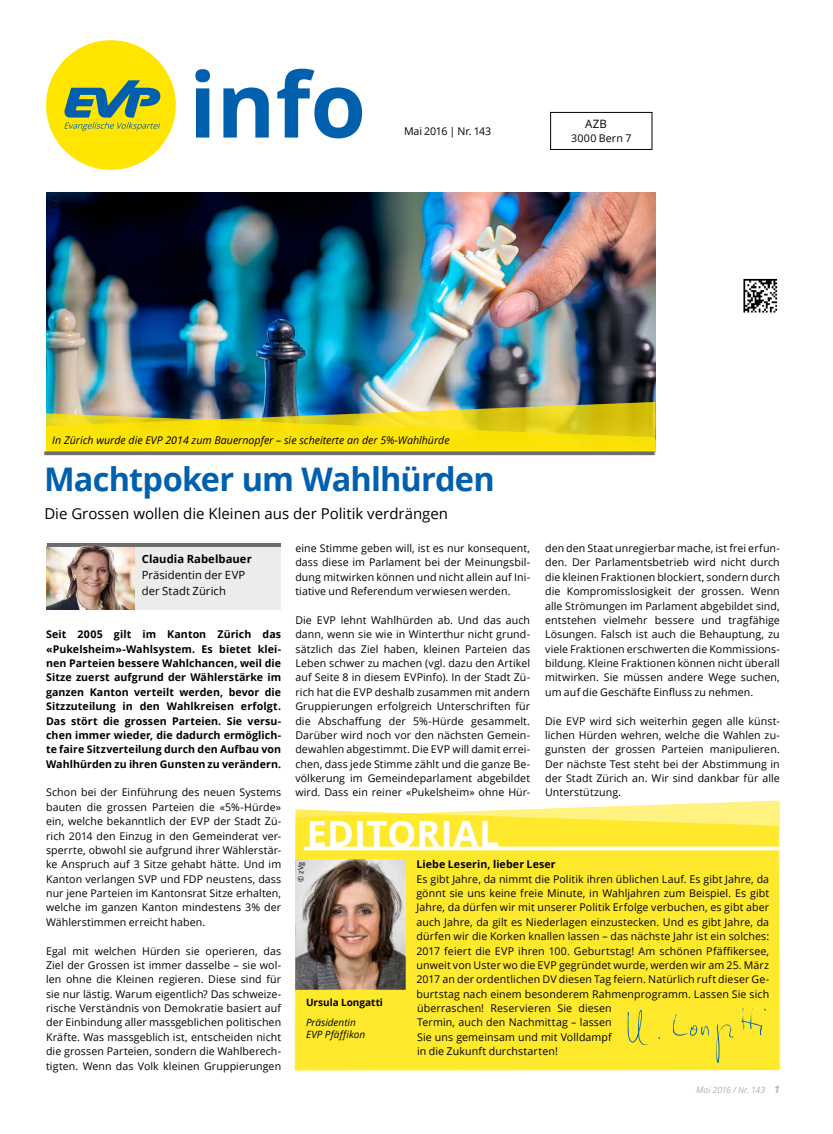
<style>
.page{position:relative;width:833px;height:1134px;background:#fff}
.page>*{position:absolute;margin:0;border:0;box-sizing:border-box;transform-origin:0 0}
.t1{font:700 90px "Open Sans";color:#0060ad}
.t2{font:700 36.25px "Open Sans";letter-spacing:.01em;color:#fff}
.t3{font:700 32.5px "Open Sans";letter-spacing:-.025em;color:#0060ad}
.t4{font:15px "Open Sans";color:#000}
.t5{font:11.5px "Open Sans";color:#000}
.t6{font:11.25px/16.2px "Open Sans";letter-spacing:.005em;color:#000}
.t7{font:700 11.25px "Open Sans";letter-spacing:.005em;color:#000}
.t8{font:10.62px/14.4px "Open Sans";letter-spacing:.01em;color:#000;text-align:justify}
.t9{font:700 10.62px/14.4px "Open Sans";letter-spacing:.01em;color:#000;text-align:justify}
.t10{font:italic 10.62px "Open Sans";color:#000}
.t11{font:10.62px "Open Sans";letter-spacing:-.01em;color:#000}
.t12{font:italic 10px/12.5px "Open Sans";color:#000}
.t13{font:700 10px "Open Sans";color:#000}
.t14{font:italic 8.75px "Open Sans";color:#b1b2b3}
.t15{font:7.5px "Open Sans";letter-spacing:.02em;color:#000}
.s1{font-weight:700;font-size:10px}
</style>
<div class="page">
<div style="left:46px;top:543px;width:234px;height:66px;background:#ececec"></div>
<hr style="left:47px;top:544px;width:233px;height:3px;background:#6e6e6e">
<img style="left:46px;top:547px;width:89px;height:62px">
<img style="left:46px;top:193px;width:609px;height:209px">
<svg style="left:536px;top:800px;width:244px;height:270px"></svg>
<div style="left:295px;top:809px;width:484px;height:262px;background:#ffe92d"></div>
<svg style="left:304px;top:846px;width:476px;height:4px"></svg>
<img style="left:295px;top:859px;width:111px;height:131px">
<img style="left:46px;top:402px;width:609px;height:52px">
<svg style="left:44px;top:451px;width:610px;height:4px;background:#7c7a64"></svg>
<div style="left:614px;top:1004px;width:153px;height:64px;background:#ffe92d"></div>
<div style="left:550px;top:112px;width:102px;height:38px;border:1px solid #000"></div>
<img style="left:743px;top:279px;width:34px;height:34px">
<div style="left:46px;top:40px;width:130px;height:130px;background:#ffe500;border-radius:50%"></div>
<svg style="left:64px;top:80px;width:97px;height:51px"></svg>
<p class="t15" style="left:47px;top:217px;width:22px;rotate:-90deg">© zVg</p>
<h1 class="t1" style="left:189px;top:41px;width:179px">info</h1>
<p class="t11" style="left:404px;top:124px;width:89px">Mai 2016 | Nr. 143</p>
<p class="t5" style="left:585px;top:116px;width:23px">AZB</p>
<p class="t8" style="left:571px;top:131px;width:62px">3000 Bern 7</p>
<p class="t10" style="left:52px;top:433px;width:399px">In Zürich wurde die EVP 2014 zum Bauernopfer – sie scheiterte an der 5%-Wahlhürde</p>
<h3 class="t3" style="left:44px;top:456px;width:452px">Machtpoker um Wahlhürden</h3>
<h3 class="t4" style="left:44px;top:503px;width:405px">Die Grossen wollen die Kleinen aus der Politik verdrängen</h3>
<p class="t7" style="left:142px;top:550px;width:112px">Claudia Rabelbauer</p>
<p class="t6" style="left:142px;top:566px;width:105px">Präsidentin der EVP der Stadt Zürich</p>
<p class="t9" style="left:46px;top:627px;width:237px">Seit 2005 gilt im Kanton Zürich das «Pukelsheim»-Wahlsystem. Es bietet klei&shy;nen Parteien bessere Wahlchancen, weil die Sitze zuerst aufgrund der Wählerstärke im ganzen Kanton verteilt werden, bevor die Sitzzuteilung in den Wahlkreisen erfolgt.<br>Das stört die grossen Parteien. Sie versu&shy;chen immer wieder, die dadurch ermöglich&shy;te faire Sitzverteilung durch den Aufbau von Wahlhürden zu ihren Gunsten zu verändern.</p>
<p class="t8" style="left:46px;top:785px;width:237px">Schon bei der Einführung des neuen Systems bauten die grossen Parteien die «5%-Hürde» ein, welche bekanntlich der EVP der Stadt Zü&shy;rich 2014 den Einzug in den Gemeinderat ver&shy;sperrte, obwohl sie aufgrund ihrer Wählerstär&shy;ke Anspruch auf 3 Sitze gehabt hätte. Und im Kanton verlangen SVP und FDP neustens, dass nur jene Parteien im Kantonsrat Sitze erhalten, welche im ganzen Kanton mindestens 3% der Wählerstimmen erreicht haben.</p>
<p class="t8" style="left:46px;top:943px;width:237px">Egal mit welchen Hürden sie operieren, das Ziel der Grossen ist immer dasselbe – sie wol&shy;len ohne die Kleinen regieren. Diese sind für sie nur lästig. Warum eigentlich? Das schweize&shy;rische Verständnis von Demokratie basiert auf der Einbindung aller massgeblichen politischen Kräfte. Was massgeblich ist, entscheiden nicht die grossen Parteien, sondern die Wahlberech&shy;tigten. Wenn das Volk kleinen Gruppierungen</p>
<p class="t8" style="left:295px;top:541px;width:236px">eine Stimme geben will, ist es nur konsequent, dass diese im Parlament bei der Meinungsbil&shy;dung mitwirken können und nicht allein auf Ini&shy;tiative und Referendum verwiesen werden.</p>
<p class="t8" style="left:295px;top:612px;width:236px">Die EVP lehnt Wahlhürden ab. Und das auch dann, wenn sie wie in Winterthur nicht grund&shy;sätzlich das Ziel haben, kleinen Parteien das Leben schwer zu machen (vgl. dazu den Artikel auf Seite 8 in diesem EVPinfo). In der Stadt Zü&shy;rich hat die EVP deshalb zusammen mit andern Gruppierungen erfolgreich Unterschriften für die Abschaffung der 5%-Hürde gesammelt.<br>Darüber wird noch vor den nächsten Gemein&shy;dewahlen abgestimmt. Die EVP will damit errei&shy;chen, dass jede Stimme zählt und die ganze Be&shy;völkerung im Gemeindeparlament abgebildet wird. Dass ein reiner «Pukelsheim» ohne Hür-</p>
<p class="t8" style="left:545px;top:541px;width:236px">den den Staat unregierbar mache, ist frei erfun&shy;den. Der Parlamentsbetrieb wird nicht durch die kleinen Fraktionen blockiert, sondern durch die Kompromisslosigkeit der grossen. Wenn alle Strömungen im Parlament abgebildet sind, entstehen vielmehr bessere und tragfähige Lösungen. Falsch ist auch die Behauptung, zu viele Fraktionen erschwerten die Kommissions&shy;bildung. Kleine Fraktionen können nicht überall mitwirken. Sie müssen andere Wege suchen, um auf die Geschäfte Einfluss zu nehmen.</p>
<p class="t8" style="left:545px;top:713px;width:236px">Die EVP wird sich weiterhin gegen alle künst&shy;lichen Hürden wehren, welche die Wahlen zu&shy;gunsten der grossen Parteien manipulieren.<br>Der nächste Test steht bei der Abstimmung in der Stadt Zürich an. Wir sind dankbar für alle Unterstützung.</p>
<h2 class="t2" style="left:307px;top:808px;width:194px">EDITORIAL</h2>
<p class="t9" style="left:416px;top:857px;width:141px">Liebe Leserin, lieber Leser</p>
<p class="t8" style="left:416px;top:871px;width:354px">Es gibt Jahre, da nimmt die Politik ihren üblichen Lauf. Es gibt Jahre, da gönnt sie uns keine freie Minute, in Wahljahren zum Beispiel. Es gibt Jahre, da dürfen wir mit unserer Politik Erfolge verbuchen, es gibt aber auch Jahre, da gilt es Niederlagen einzustecken. Und es gibt Jahre, da dürfen wir die Korken knallen lassen – das nächste Jahr ist ein solches:<br>2017 feiert die EVP ihren 100. Geburtstag! Am schönen Pfäffikersee, unweit von Uster wo die EVP gegründet wurde, werden wir am 25. März 2017 an der ordentlichen DV diesen Tag feiern. Natürlich ruft dieser Ge&shy;burtstag nach einem besonderem Rahmenprogramm. Lassen Sie sich</p>
<p class="t13" style="left:306px;top:995px;width:78px">Ursula Longatti</p>
<p class="t12" style="left:306px;top:1015px;width:61px">Präsidentin<br>EVP Pfäffikon</p>
<p class="t15" style="left:296px;top:882px;width:22px;rotate:-90deg">© zVg</p>
<p class="t8" style="left:417px;top:1001px;width:196px">überraschen! Reservieren Sie diesen Termin, auch den Nachmittag – lassen Sie uns gemeinsam und mit Volldampf in die Zukunft durchstarten!</p>
<p class="t14" style="left:696px;top:1084px;width:85px">Mai 2016 / Nr. 143 <span class="s1">1</span></p>
</div>
